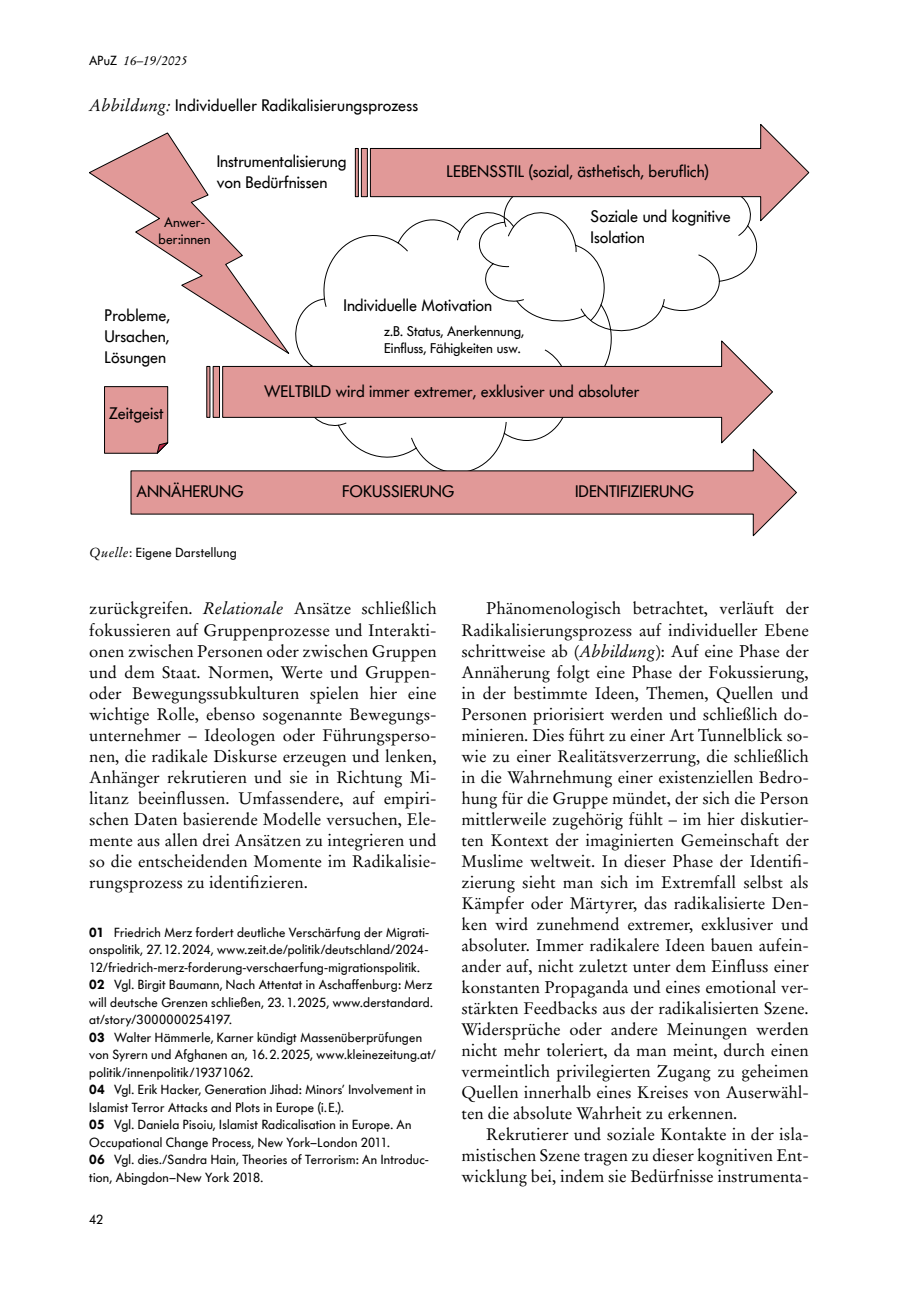
<style>
.page{position:relative;width:918px;height:1315px;background:#fff}
.page>*{position:absolute;margin:0;border:0;box-sizing:border-box;transform-origin:0 0}
.A_Absatz{font:16.62px/21px "Stempel Garamond LT Pro";color:#000;text-align:justify}
.image{font:16.62px/21px "Futura BQ";color:#000}
.image-2{font:14px/17.5px "Futura BQ";color:#000}
.A_Fußnote{font:13.12px/17.5px "Futura BQ";letter-spacing:.02em;color:#000}
.t1{font:italic 13.12px "Stempel Garamond LT Pro";color:#000}
.s1{font-family:"Futura BQ";font-style:normal}
.s2{font-family:"Stempel Garamond LT Pro";font-style:italic}
.s3{font-family:"Stempel Garamond LT Pro"}
.s4{font-style:italic}
.s5{font-weight:600}
</style>
<div class="page">
<svg style="left:323px;top:297px;width:4px;height:10px"></svg>
<svg style="left:485px;top:282px;width:235px;height:53px"></svg>
<svg style="left:661px;top:298px;width:4px;height:9px"></svg>
<svg style="left:580px;top:304px;width:22px;height:18px"></svg>
<svg style="left:516px;top:299px;width:9px;height:3px"></svg>
<svg style="left:130px;top:448px;width:667px;height:89px"></svg>
<svg style="left:206px;top:339px;width:567px;height:105px"></svg>
<svg style="left:89px;top:132px;width:202px;height:224px"></svg>
<svg style="left:355px;top:124px;width:454px;height:158px"></svg>
<svg style="left:104px;top:386px;width:66px;height:72px;background:#d69998"></svg>
<p class="t1" style="left:89px;top:52px;width:100px"><span class="s1">APuZ</span> 16–19/2025</p>
<p class="image" style="left:89px;top:95px;width:330px"><span class="s2">Abbildung:</span> Individueller Radikalisierungsprozess</p>
<p class="image" style="left:217px;top:150px;width:131px">Instrumentalisierung von Bedürfnissen</p>
<p class="image-2" style="left:159px;top:213px;width:53px;text-align:center">Anwer&shy;ber:innen</p>
<p class="image" style="left:446px;top:161px;width:264px">LEBENSSTIL (sozial, ästhetisch, beruflich)</p>
<p class="image" style="left:590px;top:205px;width:142px">Soziale und kognitive<br>Isolation</p>
<p class="image" style="left:105px;top:305px;width:67px;text-align:justify">Probleme, Ursachen, Lösungen</p>
<p class="image" style="left:109px;top:403px;width:56px">Zeitgeist</p>
<p class="image" style="left:343px;top:295px;width:150px">Individuelle Motivation</p>
<p class="image-2" style="left:384px;top:322px;width:141px">z.B. Status, Anerkennung,<br>Einfluss, Fähigkeiten usw.</p>
<p class="image" style="left:264px;top:380px;width:377px">WELTBILD wird immer extremer, exklusiver und absoluter</p>
<p class="image" style="left:136px;top:481px;width:109px">ANNÄHERUNG</p>
<p class="image" style="left:342px;top:481px;width:114px">FOKUSSIERUNG</p>
<p class="image" style="left:575px;top:481px;width:121px">IDENTIFIZIERUNG</p>
<p class="A_Fußnote" style="left:89px;top:543px;width:149px"><span class="s2">Quelle</span><span class="s3">:</span> Eigene Darstellung</p>
<p class="A_Absatz" style="left:89px;top:598px;width:349px">zurückgreifen. <span class="s4">Relationale</span> Ansätze schließlich fokussieren auf Gruppenprozesse und Interakti&shy;onen zwischen Personen oder zwischen Gruppen und dem Staat. Normen, Werte und Gruppen&shy;oder Bewegungssubkulturen spielen hier eine wichtige Rolle, ebenso sogenannte Bewegungs&shy;unternehmer – Ideologen oder Führungsperso&shy;nen, die radikale Diskurse erzeugen und lenken, Anhänger rekrutieren und sie in Richtung Mi&shy;litanz beeinflussen. Umfassendere, auf empiri&shy;schen Daten basierende Modelle versuchen, Ele&shy;mente aus allen drei Ansätzen zu integrieren und so die entscheidenden Momente im Radikalisie&shy;rungsprozess zu identifizieren.<sup>123456</sup></p>
<p class="A_Fußnote" style="left:89px;top:923px;width:341px;text-align:justify"><span class="s5">01</span> Friedrich Merz fordert deutliche Verschärfung der Migrati&shy;onspolitik, 27.12.2024, www.zeit.de/politik/deutschland/2024- 12/friedrich-merz-forderung-verschaerfung-migrationspolitik.</p>
<p class="A_Fußnote" style="left:89px;top:975px;width:345px;text-align:justify"><span class="s5">02</span> Vgl. Birgit Baumann, Nach Attentat in Aschaffenburg: Merz will deutsche Grenzen schließen, 23.1.2025, www.derstandard. at/story/3000000254197.</p>
<p class="A_Fußnote" style="left:89px;top:1028px;width:348px"><span class="s5">03</span> Walter Hämmerle, Karner kündigt Massenüberprüfungen von Syrern und Afghanen an, 16.2.2025, www.kleinezeitung.at/ politik/innenpolitik/19371062.</p>
<p class="A_Fußnote" style="left:89px;top:1080px;width:338px"><span class="s5">04</span> Vgl. Erik Hacker, Generation Jihad: Minors’ Involvement in<br>Islamist Terror Attacks and Plots in Europe (i.E.).</p>
<p class="A_Fußnote" style="left:89px;top:1115px;width:324px"><span class="s5">05</span> Vgl. Daniela Pisoiu, Islamist Radicalisation in Europe. An<br>Occupational Change Process, New York–London 2011.</p>
<p class="A_Fußnote" style="left:89px;top:1150px;width:341px"><span class="s5">06</span> Vgl. dies./Sandra Hain, Theories of Terrorism: An Introduc&shy;tion, Abingdon–New York 2018.</p>
<p class="A_Fußnote" style="left:89px;top:1210px;width:16px">42</p>
<p class="A_Absatz" style="left:461px;top:598px;width:349px;text-indent:25px">Phänomenologisch betrachtet, verläuft der Radikalisierungsprozess auf individueller Ebene schrittweise ab (<span class="s4">Abbildung</span>): Auf eine Phase der Annäherung folgt eine Phase der Fokussierung, in der bestimmte Ideen, Themen, Quellen und Personen priorisiert werden und schließlich do&shy;minieren. Dies führt zu einer Art Tunnelblick so&shy;wie zu einer Realitätsverzerrung, die schließlich in die Wahrnehmung einer existenziellen Bedro&shy;hung für die Gruppe mündet, der sich die Person mittlerweile zugehörig fühlt – im hier diskutier&shy;ten Kontext der imaginierten Gemeinschaft der Muslime weltweit. In dieser Phase der Identifi&shy;zierung sieht man sich im Extremfall selbst als Kämpfer oder Märtyrer, das radikalisierte Den&shy;ken wird zunehmend extremer, exklusiver und absoluter. Immer radikalere Ideen bauen aufein&shy;ander auf, nicht zuletzt unter dem Einfluss einer konstanten Propaganda und eines emotional ver&shy;stärkten Feedbacks aus der radikalisierten Szene.<br>Widersprüche oder andere Meinungen werden nicht mehr toleriert, da man meint, durch einen vermeintlich privilegierten Zugang zu geheimen Quellen innerhalb eines Kreises von Auserwähl&shy;ten die absolute Wahrheit zu erkennen.</p>
<p class="A_Absatz" style="left:461px;top:1123px;width:349px;text-indent:25px">Rekrutierer und soziale Kontakte in der isla&shy;mistischen Szene tragen zu dieser kognitiven Ent&shy;wicklung bei, indem sie Bedürfnisse instrumenta-</p>
</div>
